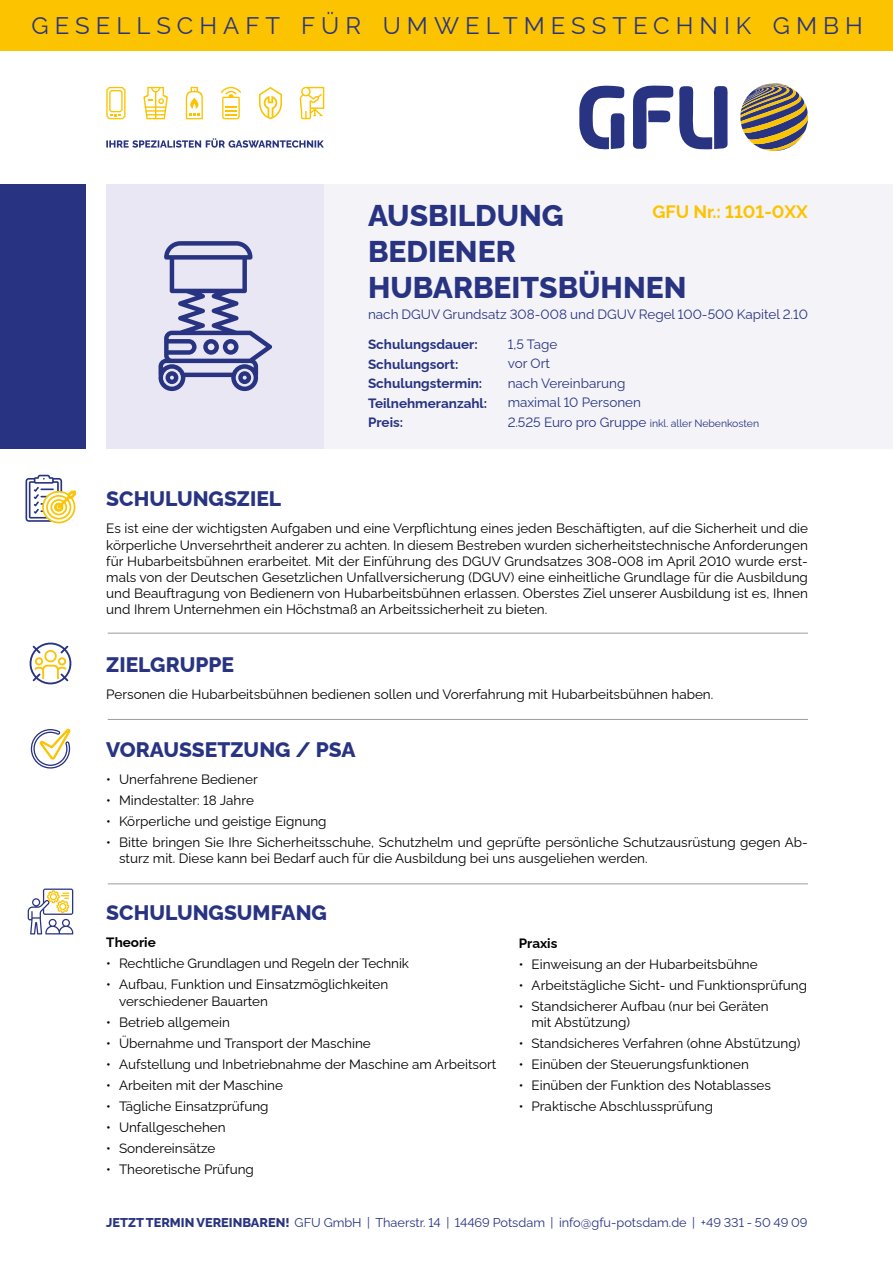
<style>
.page{position:relative;width:893px;height:1263px;background:#fff}
.page>*{position:absolute;margin:0;border:0;box-sizing:border-box;transform-origin:0 0}
.t1{font:800 30px/36px "Raleway";color:#283482}
.t2{font:24px "Raleway";letter-spacing:.25em;color:#283482}
.t3{font:800 21px "Raleway";color:#283482}
.t4{font:700 18px "Raleway";color:#fcc300}
.t5{font:13.5px/16.2px "Raleway";color:#000}
.t6{font:13.5px/19.5px "Raleway";color:#283482}
.t7{font:700 13.5px/19.5px "Raleway";color:#283482}
.t8{font:700 13.5px "Raleway";color:#000}
.t9{font:12.75px "Raleway";color:#283482}
.t10{font:10.5px "Raleway";letter-spacing:-.005em;color:#283482}
.s1{font-size:13.5px}
.s2{font-weight:800}
</style>
<div class="page">
<hr style="left:108px;top:633px;width:700px;height:1px;background:#9c9c9c">
<hr style="left:108px;top:719px;width:700px;height:1px;background:#9c9c9c">
<svg style="left:26px;top:475px;width:50px;height:49px"></svg>
<svg style="left:31px;top:729px;width:40px;height:39px"></svg>
<svg style="left:29px;top:642px;width:43px;height:43px"></svg>
<svg style="left:28px;top:888px;width:45px;height:46px"></svg>
<hr style="left:108px;top:884px;width:700px;height:1px;background:#9c9c9c">
<div style="left:106px;top:184px;width:218px;height:264px;background:#e9e7f3"></div>
<div style="left:0;top:0;width:893px;height:50px;background:#fcc300"></div>
<div style="left:324px;top:184px;width:569px;height:264px;background:#f4f3f8"></div>
<svg style="left:579px;top:85px;width:46px;height:65px"></svg>
<svg style="left:633px;top:85px;width:95px;height:65px"></svg>
<svg style="left:740px;top:83px;width:68px;height:68px"></svg>
<div style="left:0;top:184px;width:85px;height:264px;background:#283482"></div>
<svg style="left:221px;top:87px;width:20px;height:32px"></svg>
<svg style="left:300px;top:87px;width:24px;height:32px"></svg>
<svg style="left:259px;top:87px;width:23px;height:32px"></svg>
<svg style="left:106px;top:87px;width:20px;height:32px"></svg>
<svg style="left:143px;top:87px;width:25px;height:32px"></svg>
<svg style="left:186px;top:87px;width:17px;height:32px"></svg>
<svg style="left:106px;top:138px;width:218px;height:10px"></svg>
<svg style="left:159px;top:241px;width:113px;height:150px"></svg>
<h2 class="t2" style="left:32px;top:6px;width:833px">GESELLSCHAFT FÜR UMWELTMESSTECHNIK GMBH</h2>
<h3 class="t4" style="left:652px;top:197px;width:157px">GFU Nr.: 1101-0XX</h3>
<h1 class="t1" style="left:368px;top:195px;width:320px">AUSBILDUNG<br>BEDIENER<br>HUBARBEITSBÜHNEN</h1>
<p class="t6" style="left:368px;top:303px;width:441px">nach DGUV Grundsatz 308-008 und DGUV Regel 100-500 Kapitel 2.10</p>
<p class="t7" style="left:368px;top:333px;width:121px">Schulungsdauer:<br>Schulungsort:<br>Schulungstermin:<br>Teilnehmeranzahl:<br>Preis:</p>
<p class="t6" style="left:508px;top:333px;width:135px">1,5 Tage<br>vor Ort<br>nach Vereinbarung maximal 10 Personen</p>
<p class="t10" style="left:508px;top:415px;width:253px"><span class="s1">2.525 Euro pro Gruppe</span> inkl. aller Nebenkosten</p>
<h3 class="t3" style="left:106px;top:483px;width:176px">SCHULUNGSZIEL</h3>
<p class="t5" style="left:106px;top:519px;width:703px;text-align:justify">Es ist eine der wichtigsten Aufgaben und eine Verpflichtung eines jeden Beschäftigten, auf die Sicherheit und die körperliche Unversehrtheit anderer zu achten. In diesem Bestreben wurden sicherheitstechnische Anforderungen für Hubarbeitsbühnen erarbeitet. Mit der Einführung des DGUV Grundsatzes 308-008 im April 2010 wurde erst&shy;mals von der Deutschen Gesetzlichen Unfallversicherung (DGUV) eine einheitliche Grundlage für die Ausbildung und Beauftragung von Bedienern von Hubarbeitsbühnen erlassen. Oberstes Ziel unserer Ausbildung ist es, Ihnen und Ihrem Unternehmen ein Höchstmaß an Arbeitssicherheit zu bieten.</p>
<h3 class="t3" style="left:106px;top:648px;width:129px">ZIELGRUPPE</h3>
<p class="t5" style="left:106px;top:685px;width:609px">Personen die Hubarbeitsbühnen bedienen sollen und Vorerfahrung mit Hubarbeitsbühnen haben.</p>
<h3 class="t3" style="left:106px;top:733px;width:251px">VORAUSSETZUNG / PSA</h3>
<p class="t5" style="left:106px;top:769px;width:153px">• Unerfahrene Bediener</p>
<p class="t5" style="left:106px;top:790px;width:149px">• Mindestalter: 18 Jahre</p>
<p class="t5" style="left:106px;top:811px;width:222px">• Körperliche und geistige Eignung</p>
<p class="t5" style="left:119px;top:832px;width:690px;text-indent:-13px">• Bitte bringen Sie Ihre Sicherheitsschuhe, Schutzhelm und geprüfte persönliche Schutzausrüstung gegen Ab&shy;sturz mit. Diese kann bei Bedarf auch für die Ausbildung bei uns ausgeliehen werden.</p>
<h3 class="t3" style="left:106px;top:897px;width:222px">SCHULUNGSUMFANG</h3>
<p class="t8" style="left:106px;top:932px;width:51px">Theorie</p>
<p class="t5" style="left:106px;top:954px;width:304px">• Rechtliche Grundlagen und Regeln der Technik</p>
<p class="t5" style="left:119px;top:975px;width:271px;text-indent:-13px">• Aufbau, Funktion und Einsatzmöglichkeiten verschiedener Bauarten</p>
<p class="t5" style="left:106px;top:1012px;width:125px">• Betrieb allgemein</p>
<p class="t5" style="left:106px;top:1033px;width:266px">• Übernahme und Transport der Maschine</p>
<p class="t5" style="left:106px;top:1054px;width:392px">• Aufstellung und Inbetriebnahme der Maschine am Arbeitsort</p>
<p class="t5" style="left:106px;top:1075px;width:178px">• Arbeiten mit der Maschine</p>
<p class="t5" style="left:106px;top:1096px;width:164px">• Tägliche Einsatzprüfung</p>
<p class="t5" style="left:106px;top:1117px;width:121px">• Unfallgeschehen</p>
<p class="t5" style="left:106px;top:1138px;width:111px">• Sondereinsätze</p>
<p class="t5" style="left:106px;top:1159px;width:149px">• Theoretische Prüfung</p>
<p class="t9" style="left:106px;top:1212px;width:703px"><span class="s2">JETZT TERMIN VEREINBAREN!</span> GFU GmbH | Thaerstr. 14 | 14469 Potsdam | info@gfu-potsdam.de | +49 331 - 50 49 09</p>
<p class="t8" style="left:519px;top:933px;width:40px">Praxis</p>
<p class="t5" style="left:519px;top:954px;width:240px">• Einweisung an der Hubarbeitsbühne</p>
<p class="t5" style="left:519px;top:975px;width:290px">• Arbeitstägliche Sicht- und Funktionsprüfung</p>
<p class="t5" style="left:531px;top:996px;width:239px;text-indent:-13px">• Standsicherer Aufbau (nur bei Geräten mit Abstützung)</p>
<p class="t5" style="left:519px;top:1034px;width:283px">• Standsicheres Verfahren (ohne Abstützung)</p>
<p class="t5" style="left:519px;top:1055px;width:232px">• Einüben der Steuerungsfunktionen</p>
<p class="t5" style="left:519px;top:1076px;width:254px">• Einüben der Funktion des Notablasses</p>
<p class="t5" style="left:519px;top:1097px;width:196px">• Praktische Abschlussprüfung</p>
</div>
